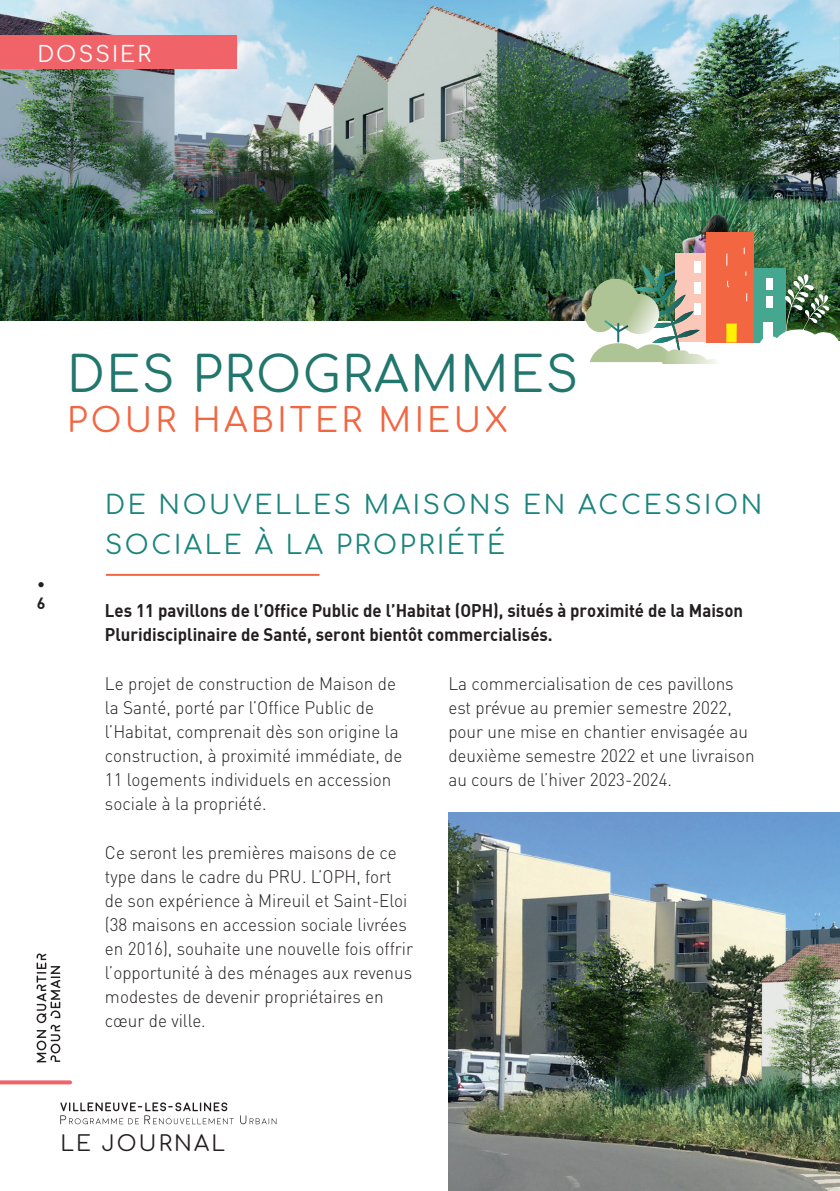
<style>
.page{position:relative;width:840px;height:1191px;background:#fff}
.page>*{position:absolute;margin:0;border:0;box-sizing:border-box;transform-origin:0 0}
.t1{font:49px "Comfortaa";letter-spacing:.035em;color:#21766e}
.t2{font:33.4px "Comfortaa";letter-spacing:.1em;color:#f26642}
.t3{font:26px/40px "Comfortaa";letter-spacing:.1em;color:#1b847d}
.t4{font:21.8px "Comfortaa";letter-spacing:.1em;color:#fff}
.t5{font:21.4px "Comfortaa";letter-spacing:.1em;color:#231f20}
.t6{font:300 18px/24px "DIN";color:#231f20;scale:.95 1}
.t7{font:18px/24px "DIN Bold";color:#231f20;scale:.93 1}
.t8{font:300 16px "DIN";color:#231f20}
.t9{font:16px "DIN Bold";color:#231f20}
</style>
<div class="page">
<img style="left:448px;top:812px;width:391px;height:379px">
<img style="left:0;top:0;width:839px;height:321px">
<div style="left:0;top:36px;width:236px;height:33px;background:#f06469"></div>
<svg style="left:60px;top:1102px;width:174px;height:22px"></svg>
<svg style="left:240px;top:1115px;width:36px;height:9px"></svg>
<svg style="left:36px;top:953px;width:24px;height:109px"></svg>
<svg style="left:0;top:1080px;width:70px;height:4px"></svg>
<hr style="left:106px;top:574px;width:212px;height:2px;background:#f26642">
<div style="left:733px;top:268px;width:52px;height:74px;background:#46a790"></div>
<div style="left:706px;top:232px;width:47px;height:110px;background:#f26642"></div>
<img style="left:759px;top:274px;width:80px;height:69px">
<svg style="left:586px;top:253px;width:150px;height:111px"></svg>
<p class="t4" style="left:37px;top:34px;width:115px">DOSSIER</p>
<h1 class="t1" style="left:67px;top:330px;width:512px">DES PROGRAMMES</h1>
<h2 class="t2" style="left:67px;top:389px;width:442px">POUR HABITER MIEUX</h2>
<h3 class="t3" style="left:105px;top:481px;width:658px">DE NOUVELLES MAISONS EN ACCESSION<br>SOCIALE À LA PROPRIÉTÉ</h3>
<p class="t8" style="left:37px;top:574px;width:10px">•</p>
<p class="t9" style="left:37px;top:593px;width:10px">6</p>
<p class="t7" style="left:105px;top:598px;width:687px">Les 11 pavillons de l’Office Public de l’Habitat (OPH), situés à proximité de la Maison<br>Pluridisciplinaire de Santé, seront bientôt commercialisés.</p>
<p class="t6" style="left:105px;top:671px;width:314px">Le projet de construction de Maison de la Santé, porté par l’Office Public de l’Habitat, comprenait dès son origine la construction, à proximité immédiate, de 11 logements individuels en accession sociale à la propriété.</p>
<p class="t6" style="left:105px;top:840px;width:326px">Ce seront les premières maisons de ce type dans le cadre du PRU. L’OPH, fort de son expérience à Mireuil et Saint-Eloi (38 maisons en accession sociale livrées en 2016), souhaite une nouvelle fois offrir l’opportunité à des ménages aux revenus modestes de devenir propriétaires en cœur de ville.</p>
<p class="t6" style="left:448px;top:671px;width:324px">La commercialisation de ces pavillons est prévue au premier semestre 2022, pour une mise en chantier envisagée au deuxième semestre 2022 et une livraison au cours de l’hiver 2023-2024.</p>
<p class="t5" style="left:60px;top:1123px;width:166px">LE JOURNAL</p>
</div>
